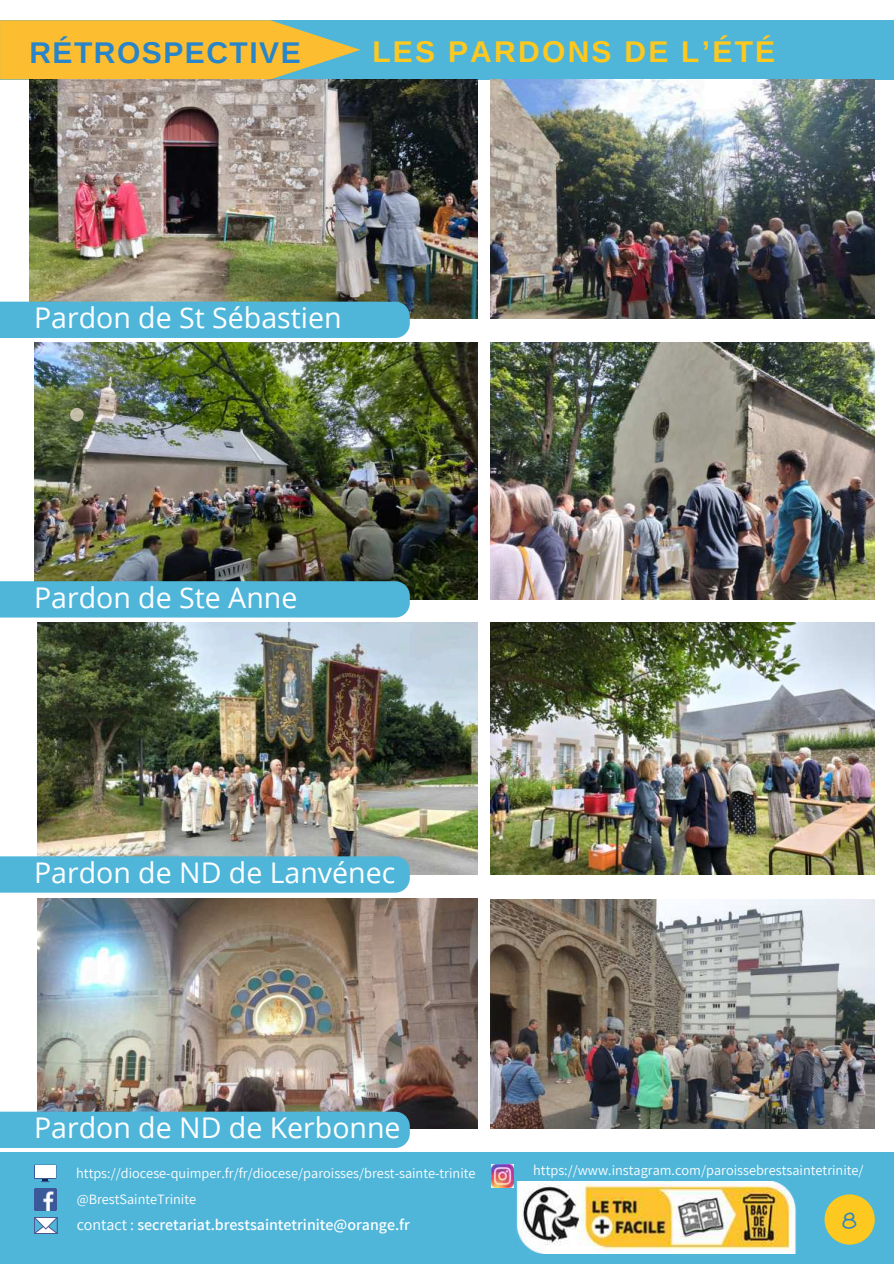
<style>
.page{position:relative;width:894px;height:1264px;background:#fff}
.page>*{position:absolute;margin:0;border:0;box-sizing:border-box;transform-origin:0 0}
.t1{font:700 30px "Arimo";letter-spacing:.075em;color:#fdc81f}
.t2{font:700 30px "Arimo";letter-spacing:.05em;color:#2985c9}
.t3{font:28.5px "Open Sans";color:#fff}
.t4{font:21px "Walter Turncoat";color:#2985c9}
.t5{font:600 15.9px "Assistant";color:#fff}
.t6{font:14.25px/26.1px "Assistant";color:#fff}
.s1{font-weight:400}
</style>
<div class="page">
<div style="left:0;top:1152px;width:893px;height:111px;background:#4fb6da"></div>
<img style="left:498px;top:1181px;width:298px;height:72px">
<img style="left:34px;top:1188px;width:22px;height:22px">
<img style="left:491px;top:1164px;width:22px;height:23px">
<svg style="left:34px;top:1164px;width:22px;height:14px"></svg>
<div style="left:35px;top:1165px;width:20px;height:12px;background:#fff"></div>
<svg style="left:41px;top:1178px;width:9px;height:4px"></svg>
<svg style="left:34px;top:1217px;width:24px;height:16px"></svg>
<div style="left:0;top:20px;width:893px;height:59px;background:#4fb6da"></div>
<svg style="left:0;top:20px;width:360px;height:59px;background:#e7bc45"></svg>
<div style="left:824px;top:1194px;width:50px;height:50px;background:#fdc81f;border-radius:50%"></div>
<img style="left:29px;top:79px;width:448px;height:239px">
<img style="left:490px;top:79px;width:384px;height:239px">
<img style="left:34px;top:343px;width:443px;height:256px">
<svg style="left:70px;top:408px;width:14px;height:13px"></svg>
<img style="left:37px;top:622px;width:440px;height:252px">
<img style="left:490px;top:343px;width:384px;height:256px">
<img style="left:490px;top:622px;width:384px;height:252px">
<div style="left:0;top:302px;width:409px;height:36px;background:#4fb6da"></div>
<div style="left:0;top:581px;width:409px;height:36px;background:#4fb6da"></div>
<div style="left:0;top:856px;width:409px;height:36px;background:#4fb6da"></div>
<img style="left:37px;top:898px;width:440px;height:230px">
<div style="left:0;top:1111px;width:409px;height:36px;background:#4fb6da"></div>
<img style="left:490px;top:899px;width:384px;height:229px">
<h1 class="t2" style="left:29px;top:32px;width:273px">RÉTROSPECTIVE</h1>
<h1 class="t1" style="left:372px;top:31px;width:404px">LES PARDONS DE L’ÉTÉ</h1>
<h2 class="t3" style="left:34px;top:298px;width:309px">Pardon de St Sébastien</h2>
<h2 class="t3" style="left:34px;top:577px;width:265px">Pardon de Ste Anne</h2>
<h2 class="t3" style="left:34px;top:852px;width:362px">Pardon de ND de Lanvénec</h2>
<h2 class="t3" style="left:34px;top:1108px;width:368px">Pardon de ND de Kerbonne</h2>
<p class="t6" style="left:76px;top:1159px;width:401px">https://diocese-quimper.fr/fr/diocese/paroisses/brest-sainte-trinite @BrestSainteTrinite</p>
<p class="t6" style="left:533px;top:1156px;width:332px">https://www.instagram.com/paroissebrestsaintetrinite/</p>
<p class="t5" style="left:77px;top:1213px;width:335px"><span class="s1">contact :</span> secretariat.brestsaintetrinite@orange.fr</p>
<h3 class="t4" style="left:842px;top:1206px;width:16px">8</h3>
</div>
